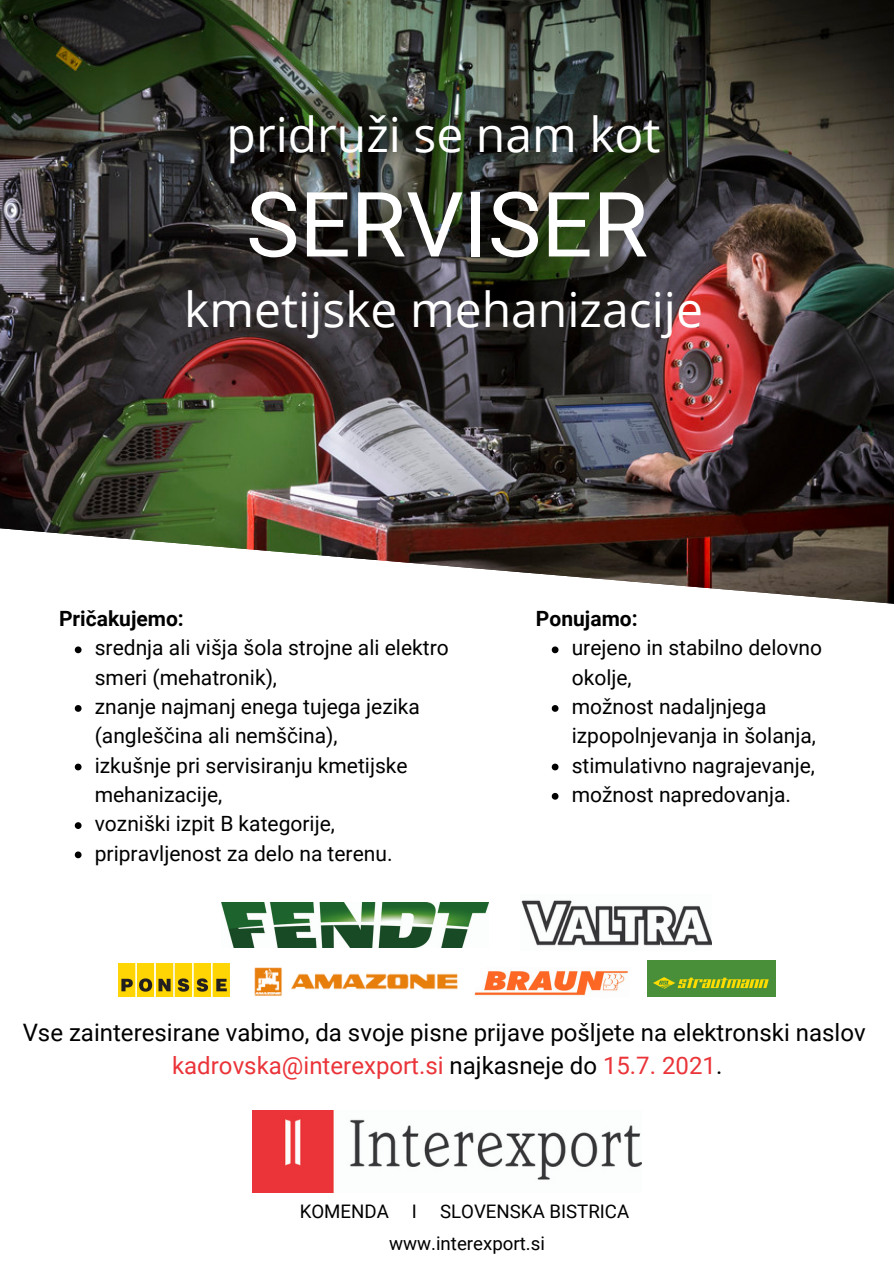
<style>
.page{position:relative;width:894px;height:1264px;background:#fff}
.page>*{position:absolute;margin:0;border:0;box-sizing:border-box;transform-origin:0 0}
.t1{font:90.15px "Roboto";color:#fff}
.t2{font:48px "Open Sans";color:#fff}
.t3{font:24px "Roboto";color:#000}
.t4{font:24px "Roboto";color:#ea3439}
.t5{font:21px/29.2px "Roboto";color:#000}
.t6{font:700 21px "Roboto";color:#000}
.t7{font:18.6px "Roboto";color:#000}
.s1{color:#000}
</style>
<div class="page">
<img style="left:0;top:0;width:893px;height:523px">
<svg style="left:0;top:523px;width:893px;height:277px"></svg>
<img style="left:253px;top:1110px;width:388px;height:81px">
<svg style="left:75px;top:646px;width:6px;height:7px"></svg>
<svg style="left:75px;top:705px;width:6px;height:6px"></svg>
<svg style="left:75px;top:763px;width:6px;height:7px"></svg>
<svg style="left:75px;top:822px;width:6px;height:7px"></svg>
<svg style="left:75px;top:851px;width:6px;height:7px"></svg>
<svg style="left:551px;top:646px;width:7px;height:7px"></svg>
<svg style="left:551px;top:705px;width:7px;height:6px"></svg>
<svg style="left:551px;top:763px;width:7px;height:7px"></svg>
<svg style="left:551px;top:793px;width:7px;height:6px"></svg>
<img style="left:221px;top:902px;width:267px;height:45px">
<img style="left:521px;top:900px;width:190px;height:46px">
<img style="left:119px;top:963px;width:111px;height:33px">
<img style="left:254px;top:967px;width:204px;height:29px">
<img style="left:647px;top:960px;width:128px;height:36px">
<img style="left:474px;top:971px;width:154px;height:25px">
<p class="t2" style="left:226px;top:101px;width:435px">pridruži se nam kot</p>
<p class="t1" style="left:246px;top:173px;width:403px">SERVISER</p>
<p class="t2" style="left:184px;top:276px;width:520px">kmetijske mehanizacije</p>
<p class="t6" style="left:59px;top:606px;width:126px">Pričakujemo:</p>
<p class="t5" style="left:95px;top:633px;width:355px">srednja ali višja šola strojne ali elektro smeri (mehatronik),</p>
<p class="t5" style="left:95px;top:692px;width:326px">znanje najmanj enega tujega jezika (angleščina ali nemščina),</p>
<p class="t5" style="left:95px;top:750px;width:314px">izkušnje pri servisiranju kmetijske mehanizacije,</p>
<p class="t5" style="left:95px;top:809px;width:242px">vozniški izpit B kategorije,</p>
<p class="t5" style="left:95px;top:838px;width:299px">pripravljenost za delo na terenu.</p>
<p class="t6" style="left:536px;top:606px;width:103px">Ponujamo:</p>
<p class="t5" style="left:571px;top:633px;width:252px">urejeno in stabilno delovno okolje,</p>
<p class="t5" style="left:571px;top:692px;width:246px">možnost nadaljnjega izpopolnjevanja in šolanja,</p>
<p class="t5" style="left:571px;top:750px;width:245px">stimulativno nagrajevanje,</p>
<p class="t5" style="left:571px;top:780px;width:221px">možnost napredovanja.</p>
<p class="t3" style="left:23px;top:1018px;width:844px">Vse zainteresirane vabimo, da svoje pisne prijave pošljete na elektronski naslov</p>
<p class="t4" style="left:172px;top:1051px;width:551px">kadrovska@interexport.si <span class="s1">najkasneje do</span> 15.7. 2021<span class="s1">.</span></p>
<p class="t7" style="left:299px;top:1200px;width:331px">KOMENDA I SLOVENSKA BISTRICA</p>
<p class="t7" style="left:389px;top:1232px;width:157px">www.interexport.si</p>
</div>
